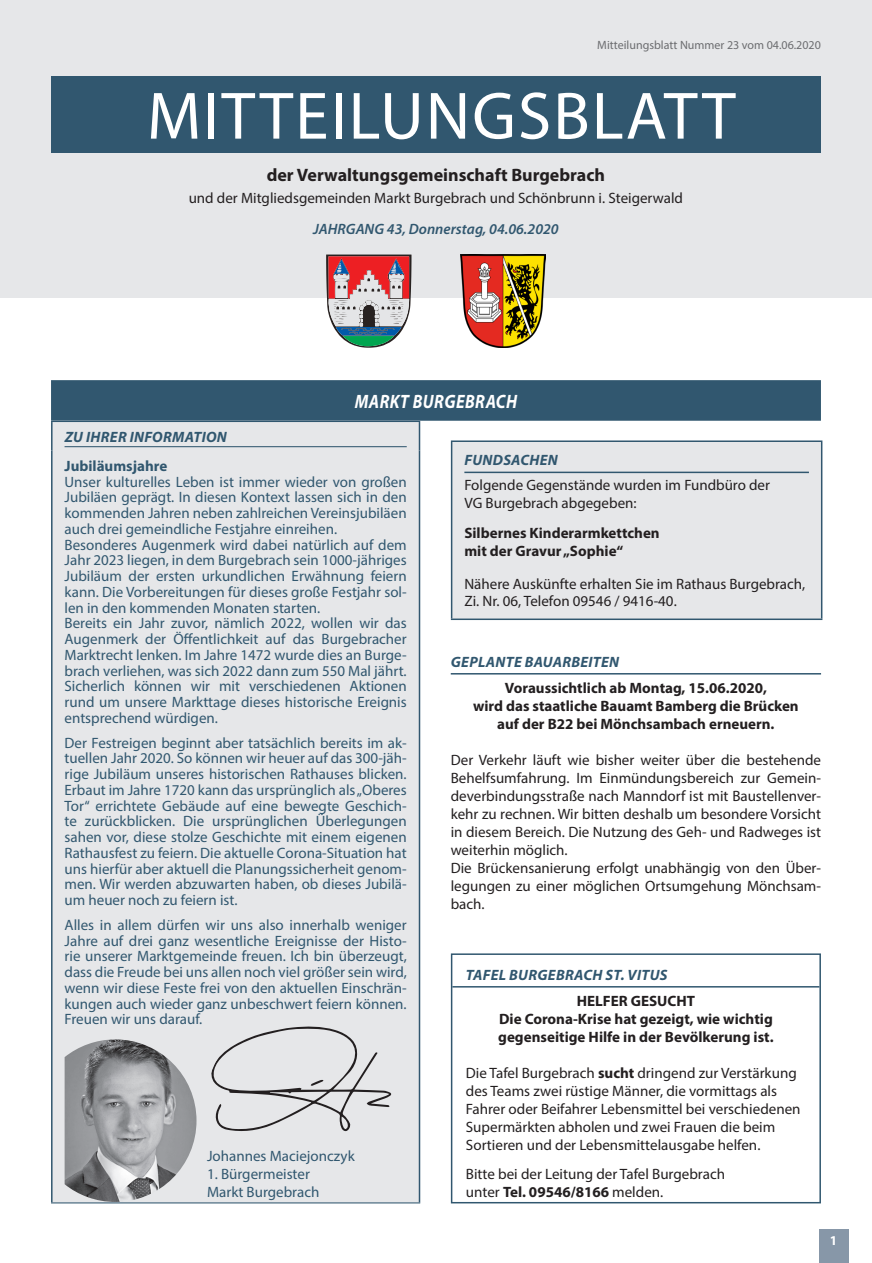
<style>
.page{position:relative;width:872px;height:1263px;background:#fff}
.page>*{position:absolute;margin:0;border:0;box-sizing:border-box;transform-origin:0 0}
.t1{font:67.5px "Myriad Pro";letter-spacing:.03em;color:#fff}
.Rubrik{font:italic 700 19.35px "Myriad Pro";letter-spacing:.03em;color:#fff;scale:.86 1}
.t2{font:700 18px "Myriad Pro";color:#231f20}
.Fließtext{font:15px/15.8px "Myriad Pro";color:#31576f;text-align:justify}
.Überschrift_H2{font:15px/18px "Myriad Pro";color:#231f20;text-align:justify}
.Fließtext-2{font:15px/16.5px "Myriad Pro";color:#231f20}
.Fließtext-3{font:700 15px "Myriad Pro";color:#231f20}
.Überschrift_H2-2{font:700 15px "Myriad Pro";color:#231f20}
.Überschrift_H1{font:italic 700 15px "Myriad Pro";letter-spacing:.02em;color:#31576f}
.Fließtext-4{font:italic 600 15px "Myriad Pro";color:#31576f}
.Fließtext-5{font:700 15px "Myriad Pro";color:#31576f}
.t3{font:700 13.5px "Myriad Pro";color:#fff}
.Fließtext-6{font:12px "Myriad Pro";color:#6c6d70}
.s1{font-weight:700}
.s2{font-weight:400}
</style>
<div class="page">
<div style="left:0;top:0;width:872px;height:298px;background:#e6e7e9"></div>
<svg style="left:326px;top:254px;width:85px;height:94px"></svg>
<img style="left:460px;top:254px;width:86px;height:94px">
<div style="left:51px;top:77px;width:770px;height:76px;background:#31576f"></div>
<div style="left:51px;top:380px;width:770px;height:41px;background:#31576f"></div>
<div style="left:53px;top:422px;width:366px;height:780px;background:#e6e7e9"></div>
<hr style="left:51px;top:422px;width:2px;height:29px;background:#31576f">
<hr style="left:51px;top:451px;width:2px;height:751px;background:#31576f">
<hr style="left:51px;top:421px;width:369px;height:1px;background:#31576f">
<svg style="left:419px;top:422px;width:1px;height:29px"></svg>
<hr style="left:419px;top:451px;width:1px;height:751px;background:#31576f">
<hr style="left:51px;top:1202px;width:369px;height:1px;background:#31576f">
<hr style="left:65px;top:446px;width:342px;height:1px;background:#31576f">
<img style="left:65px;top:1039px;width:131px;height:163px">
<svg style="left:210px;top:1026px;width:182px;height:106px;background:#d5d5d7"></svg>
<hr style="left:451px;top:673px;width:370px;height:1px;background:#31576f">
<div style="left:451px;top:441px;width:370px;height:178px;background:#e6e7e9"></div>
<hr style="left:451px;top:442px;width:1px;height:176px;background:#31576f">
<hr style="left:451px;top:440px;width:371px;height:2px;background:#31576f">
<hr style="left:821px;top:442px;width:1px;height:176px;background:#31576f">
<hr style="left:451px;top:618px;width:371px;height:2px;background:#31576f">
<hr style="left:464px;top:472px;width:345px;height:1px;background:#31576f">
<hr style="left:452px;top:986px;width:367px;height:1px;background:#31576f">
<div style="left:451px;top:953px;width:370px;height:250px;border:2px solid #31576f"></div>
<div style="left:819px;top:1229px;width:29px;height:34px;background:#8797a8"></div>
<p class="Fließtext-6" style="left:597px;top:38px;width:225px">Mitteilungsblatt Nummer 23 vom 04.06.2020</p>
<h1 class="t1" style="left:147px;top:74px;width:590px">MITTEILUNGSBLATT</h1>
<p class="t2" style="left:267px;top:163px;width:340px">der Verwaltungsgemeinschaft Burgebrach</p>
<p class="Überschrift_H2" style="left:189px;top:189px;width:496px">und der Mitgliedsgemeinden Markt Burgebrach und Schönbrunn i. Steigerwald</p>
<p class="Fließtext-4" style="left:313px;top:220px;width:247px">JAHRGANG 43, Donnerstag, 04.06.2020</p>
<p class="Rubrik" style="left:355px;top:388px;width:190px">MARKT BURGEBRACH</p>
<p class="Überschrift_H1" style="left:65px;top:427px;width:164px">ZU IHRER INFORMATION</p>
<p class="Fließtext-5" style="left:65px;top:456px;width:104px">Jubiläumsjahre</p>
<p class="Fließtext" style="left:65px;top:473px;width:344px">Unser kulturelles Leben ist immer wieder von großen Jubiläen geprägt. In diesen Kontext lassen sich in den kommenden Jahren neben zahlreichen Vereinsjubiläen auch drei gemeindliche Festjahre einreihen.</p>
<p class="Fließtext" style="left:65px;top:536px;width:344px">Besonderes Augenmerk wird dabei natürlich auf dem Jahr 2023 liegen, in dem Burgebrach sein 1000-jähriges Jubiläum der ersten urkundlichen Erwähnung feiern kann. Die Vorbereitungen für dieses große Festjahr sol&shy;len in den kommenden Monaten starten.</p>
<p class="Fließtext" style="left:65px;top:615px;width:344px">Bereits ein Jahr zuvor, nämlich 2022, wollen wir das Augenmerk der Öffentlichkeit auf das Burgebracher Marktrecht lenken. Im Jahre 1472 wurde dies an Burge&shy;brach verliehen, was sich 2022 dann zum 550 Mal jährt.<br>Sicherlich können wir mit verschiedenen Aktionen rund um unsere Markttage dieses historische Ereignis entsprechend würdigen.</p>
<p class="Fließtext" style="left:65px;top:734px;width:344px">Der Festreigen beginnt aber tatsächlich bereits im ak&shy;tuellen Jahr 2020. So können wir heuer auf das 300-jäh&shy;rige Jubiläum unseres historischen Rathauses blicken.<br>Erbaut im Jahre 1720 kann das ursprünglich als „Oberes Tor“ errichtete Gebäude auf eine bewegte Geschich&shy;te zurückblicken. Die ursprünglichen Überlegungen sahen vor, diese stolze Geschichte mit einem eigenen Rathausfest zu feiern. Die aktuelle Corona-Situation hat uns hierfür aber aktuell die Planungssicherheit genom&shy;men. Wir werden abzuwarten haben, ob dieses Jubilä&shy;um heuer noch zu feiern ist.</p>
<p class="Fließtext" style="left:65px;top:917px;width:344px">Alles in allem dürfen wir uns also innerhalb weniger Jahre auf drei ganz wesentliche Ereignisse der Histo&shy;rie unserer Marktgemeinde freuen. Ich bin überzeugt, dass die Freude bei uns allen noch viel größer sein wird, wenn wir diese Feste frei von den aktuellen Einschrän&shy;kungen auch wieder ganz unbeschwert feiern können.<br>Freuen wir uns darauf.</p>
<p class="Fließtext" style="left:207px;top:1147px;width:149px">Johannes Maciejonczyk</p>
<p class="Fließtext" style="left:207px;top:1165px;width:104px">1. Bürgermeister</p>
<p class="Fließtext" style="left:207px;top:1183px;width:114px">Markt Burgebrach</p>
<p class="Überschrift_H1" style="left:464px;top:450px;width:95px">FUNDSACHEN</p>
<p class="Fließtext-2" style="left:464px;top:477px;width:307px">Folgende Gegenstände wurden im Fundbüro der</p>
<p class="Fließtext-2" style="left:464px;top:495px;width:174px">VG Burgebrach abgegeben:</p>
<p class="Fließtext-3" style="left:464px;top:523px;width:197px">Silbernes Kinderarmkettchen</p>
<p class="Fließtext-3" style="left:464px;top:541px;width:161px">mit der Gravur „Sophie“</p>
<p class="Fließtext-2" style="left:464px;top:576px;width:342px">Nähere Auskünfte erhalten Sie im Rathaus Burgebrach,<br>Zi. Nr. 06, Telefon 09546 / 9416-40.</p>
<p class="Überschrift_H1" style="left:451px;top:652px;width:170px">GEPLANTE BAUARBEITEN</p>
<p class="Überschrift_H2-2" style="left:505px;top:678px;width:263px">Voraussichtlich ab Montag, 15.06.2020,</p>
<p class="Überschrift_H2-2" style="left:473px;top:696px;width:327px">wird das staatliche Bauamt Bamberg die Brücken</p>
<p class="Überschrift_H2-2" style="left:497px;top:714px;width:279px">auf der B22 bei Mönchsambach erneuern.</p>
<p class="Überschrift_H2" style="left:451px;top:751px;width:372px">Der Verkehr läuft wie bisher weiter über die bestehende Behelfsumfahrung. Im Einmündungsbereich zur Gemein&shy;deverbindungsstraße nach Manndorf ist mit Baustellenver&shy;kehr zu rechnen. Wir bitten deshalb um besondere Vorsicht in diesem Bereich. Die Nutzung des Geh- und Radweges ist weiterhin möglich.</p>
<p class="Überschrift_H2" style="left:451px;top:859px;width:372px">Die Brückensanierung erfolgt unabhängig von den Über&shy;legungen zu einer möglichen Ortsumgehung Mönchsam&shy;bach.</p>
<p class="Überschrift_H1" style="left:466px;top:965px;width:203px">TAFEL BURGEBRACH ST. VITUS</p>
<p class="Fließtext-3" style="left:577px;top:991px;width:120px">HELFER GESUCHT</p>
<p class="Fließtext-3" style="left:499px;top:1009px;width:275px">Die Corona-Krise hat gezeigt, wie wichtig</p>
<p class="Fließtext-3" style="left:498px;top:1027px;width:277px">gegenseitige Hilfe in der Bevölkerung ist.</p>
<p class="Fließtext-2" style="left:466px;top:1065px;width:332px">Die Tafel Burgebrach <span class="s1">sucht</span> dringend zur Verstärkung</p>
<p class="Fließtext-2" style="left:466px;top:1083px;width:313px">des Teams zwei rüstige Männer, die vormittags als</p>
<p class="Fließtext-2" style="left:466px;top:1101px;width:336px">Fahrer oder Beifahrer Lebensmittel bei verschiedenen</p>
<p class="Fließtext-2" style="left:466px;top:1118px;width:311px;line-height:18px">Supermärkten abholen und zwei Frauen die beim<br>Sortieren und der Lebensmittelausgabe helfen.</p>
<p class="Fließtext-2" style="left:466px;top:1165px;width:261px">Bitte bei der Leitung der Tafel Burgebrach</p>
<p class="Fließtext-3" style="left:466px;top:1182px;width:199px"><span class="s2">unter</span> Tel. 09546/8166 <span class="s2">melden.</span></p>
<p class="t3" style="left:830px;top:1231px;width:9px">1</p>
</div>
